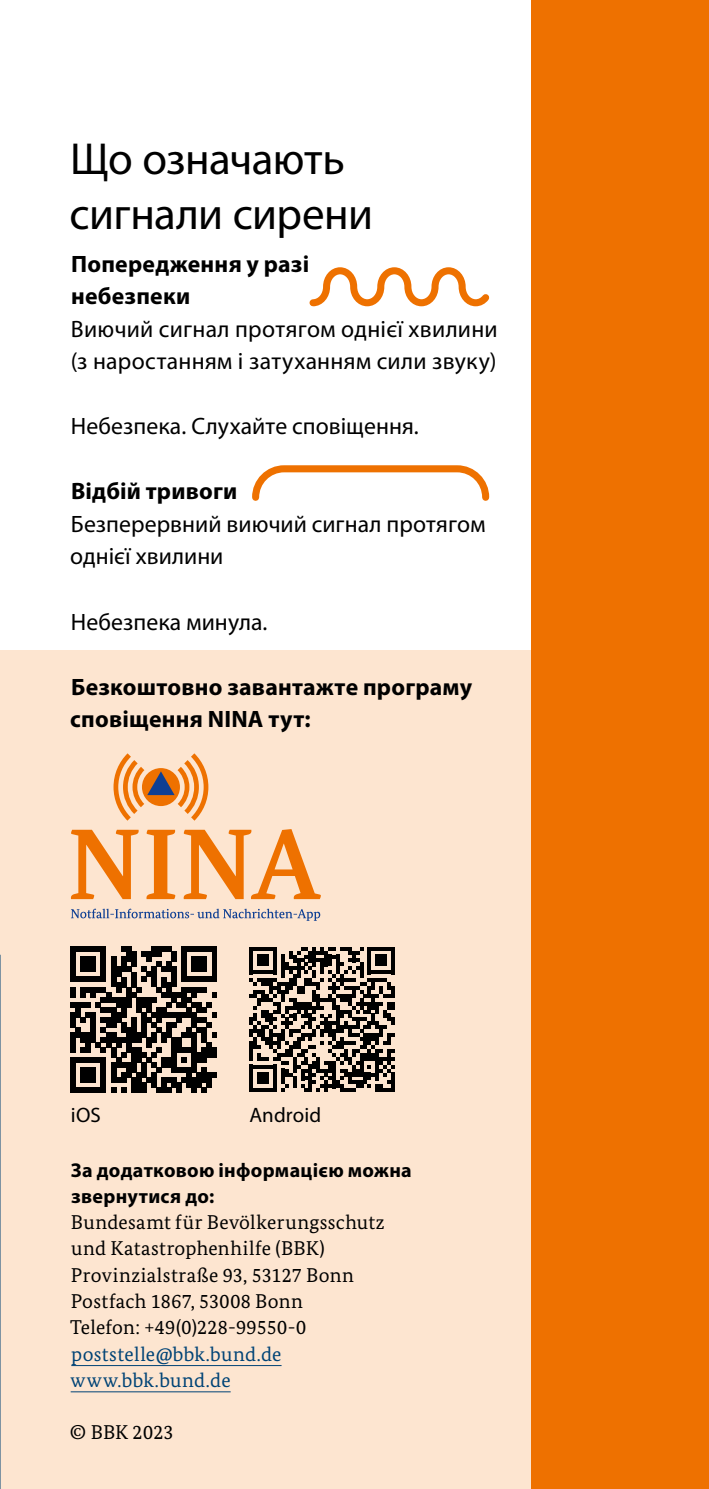
<style>
.page{position:relative;width:709px;height:1489px;background:#fff}
.page>*{position:absolute;margin:0;border:0;box-sizing:border-box;transform-origin:0 0}
.t1{font:45px/55px "Myriad Pro";letter-spacing:-.015em;color:#000}
.t2{font:23.75px/32.5px "Myriad Pro";letter-spacing:.005em;color:#000}
.t3{font:700 23.75px/32.5px "Myriad Pro";letter-spacing:.01em;color:#000}
.t4{font:21px "Myriad Pro";letter-spacing:.005em;color:#000}
.t5{font:20px/26.2px "Bundes Serif";letter-spacing:.015em;color:#000}
.t6{font:700 20px/26.2px "Myriad Pro";letter-spacing:.015em;color:#000}
.t7{font:20px/26.2px "Bundes Serif";letter-spacing:.01em;color:#004376}
</style>
<div class="page">
<div style="left:0;top:651px;width:531px;height:837px;background:#fde5d0"></div>
<div style="left:531px;top:0;width:178px;height:1488px;background:#ee7100"></div>
<svg style="left:309px;top:267px;width:181px;height:40px"></svg>
<svg style="left:252px;top:465px;width:238px;height:36px"></svg>
<div style="left:71px;top:946px;width:5px;height:10px;background:#000"></div>
<div style="left:71px;top:956px;width:5px;height:10px;background:#000"></div>
<div style="left:71px;top:966px;width:5px;height:15px;background:#000"></div>
<div style="left:81px;top:956px;width:5px;height:10px;background:#000"></div>
<div style="left:86px;top:956px;width:5px;height:10px;background:#000"></div>
<div style="left:91px;top:956px;width:5px;height:10px;background:#000"></div>
<svg style="left:76px;top:946px;width:25px;height:5px"></svg>
<svg style="left:76px;top:966px;width:25px;height:15px"></svg>
<div style="left:101px;top:946px;width:5px;height:10px;background:#000"></div>
<div style="left:101px;top:956px;width:5px;height:10px;background:#000"></div>
<div style="left:101px;top:966px;width:5px;height:15px;background:#000"></div>
<div style="left:111px;top:956px;width:5px;height:10px;background:#000"></div>
<div style="left:111px;top:966px;width:5px;height:21px;background:#000"></div>
<div style="left:116px;top:966px;width:5px;height:10px;background:#000"></div>
<div style="left:116px;top:981px;width:5px;height:11px;background:#000"></div>
<div style="left:121px;top:976px;width:5px;height:11px;background:#000"></div>
<div style="left:131px;top:971px;width:5px;height:16px;background:#000"></div>
<div style="left:151px;top:966px;width:5px;height:21px;background:#000"></div>
<div style="left:161px;top:976px;width:5px;height:11px;background:#000"></div>
<div style="left:166px;top:981px;width:5px;height:16px;background:#000"></div>
<svg style="left:121px;top:946px;width:55px;height:35px"></svg>
<div style="left:171px;top:966px;width:5px;height:21px;background:#000"></div>
<div style="left:181px;top:946px;width:5px;height:10px;background:#000"></div>
<div style="left:181px;top:956px;width:5px;height:10px;background:#000"></div>
<div style="left:181px;top:966px;width:5px;height:15px;background:#000"></div>
<div style="left:192px;top:956px;width:5px;height:10px;background:#000"></div>
<div style="left:197px;top:956px;width:5px;height:10px;background:#000"></div>
<div style="left:202px;top:956px;width:5px;height:10px;background:#000"></div>
<svg style="left:186px;top:946px;width:26px;height:5px"></svg>
<svg style="left:186px;top:966px;width:26px;height:15px"></svg>
<hr style="left:212px;top:946px;width:4px;height:10px;background:#000">
<hr style="left:212px;top:956px;width:4px;height:10px;background:#000">
<hr style="left:212px;top:966px;width:4px;height:15px;background:#000">
<svg style="left:71px;top:987px;width:145px;height:105px"></svg>
<svg style="left:249px;top:947px;width:146px;height:144px"></svg>
<hr style="left:391px;top:1072px;width:4px;height:19px;background:#000">
<svg style="left:184px;top:829px;width:137px;height:70px"></svg>
<svg style="left:146px;top:829px;width:29px;height:70px"></svg>
<svg style="left:71px;top:829px;width:68px;height:70px"></svg>
<svg style="left:113px;top:753px;width:95px;height:67px"></svg>
<svg style="left:71px;top:908px;width:249px;height:12px"></svg>
<hr style="left:71px;top:1364px;width:210px;height:1px;background:#004376">
<hr style="left:71px;top:1391px;width:160px;height:1px;background:#004376">
<h1 class="t1" style="left:70px;top:131px;width:305px">Що означають сигнали сирени</h1>
<p class="t3" style="left:71px;top:247px;width:240px">Попередження у разі небезпеки</p>
<p class="t2" style="left:71px;top:312px;width:428px">Виючий сигнал протягом однієї хвилини (з наростанням і затуханням сили звуку)</p>
<p class="t2" style="left:71px;top:410px;width:349px">Небезпека. Слухайте сповіщення.</p>
<p class="t3" style="left:71px;top:474px;width:168px">Відбій тривоги</p>
<p class="t2" style="left:70px;top:507px;width:417px">Безперервний виючий сигнал протягом однієї хвилини</p>
<p class="t2" style="left:71px;top:605px;width:198px">Небезпека минула.</p>
<p class="t3" style="left:70px;top:669px;width:403px">Безкоштовно завантажте програму сповіщення NINA тут:</p>
<p class="t4" style="left:71px;top:1101px;width:31px">iOS</p>
<p class="t4" style="left:249px;top:1101px;width:73px">Android</p>
<p class="t6" style="left:71px;top:1156px;width:342px">За додатковою інформацією можна звернутися до:</p>
<p class="t5" style="left:70px;top:1208px;width:316px">Bundesamt für Bevölkerungsschutz und Katastrophenhilfe (BBK)<br>Provinzialstraße 93, 53127 Bonn<br>Postfach 1867, 53008 Bonn<br>Telefon: +49(0)228-99550-0</p>
<p class="t7" style="left:71px;top:1340px;width:212px">poststelle@bbk.bund.de www.bbk.bund.de</p>
<p class="t5" style="left:70px;top:1418px;width:105px">© BBK 2023</p>
</div>
